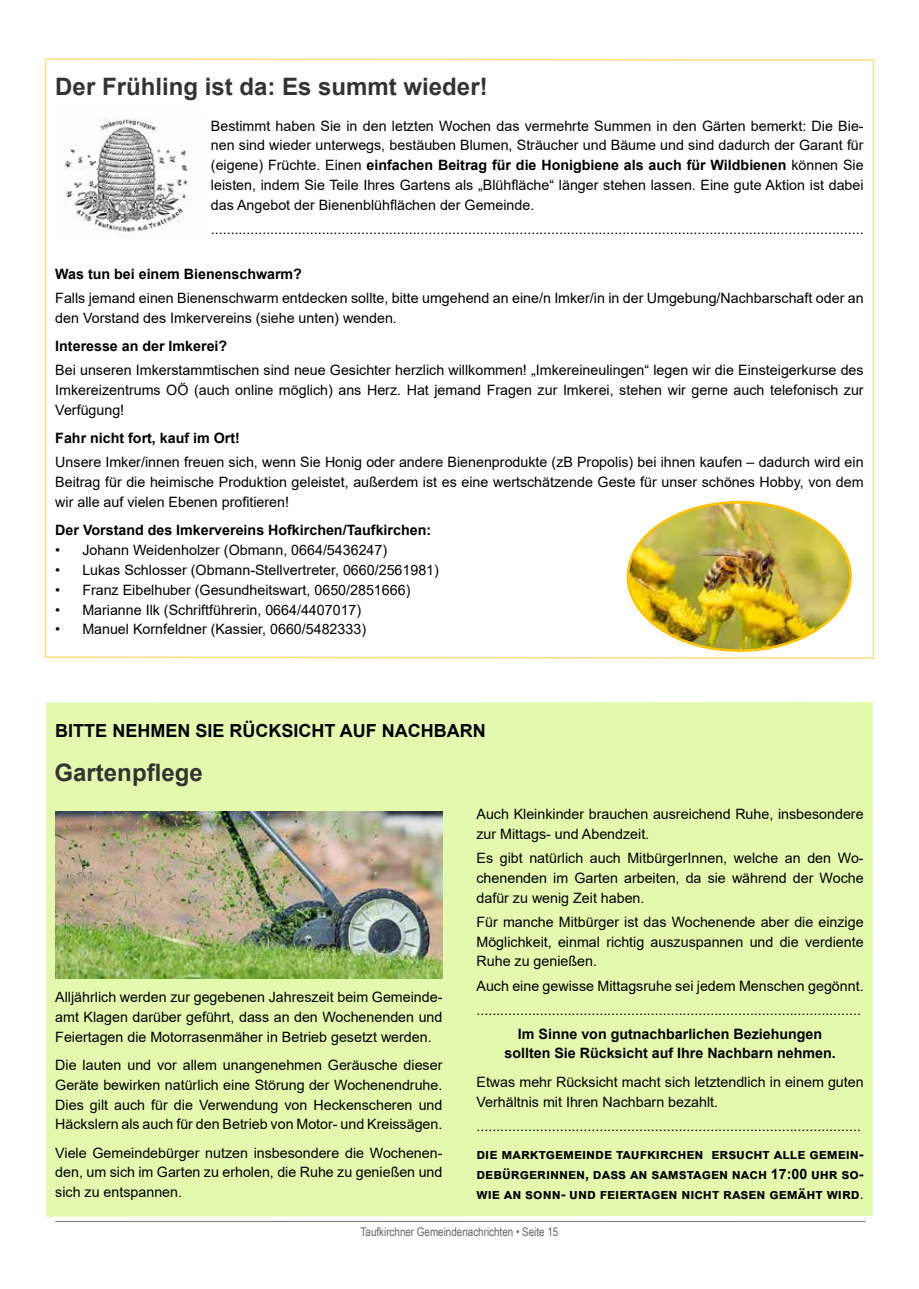
<style>
.page{position:relative;width:919px;height:1289px;background:#fff}
.page>*{position:absolute;margin:0;border:0;box-sizing:border-box;transform-origin:0 0}
.t1{font:700 24px "Arial";color:#333}
.t2{font:700 18px "Arial";color:#000}
.t3{font:14.25px/19.8px "Arial";color:#000;text-align:justify}
.t4{font:700 14.25px/19.8px "Arial";color:#000;text-align:center}
.t5{font:12px "Arial Narrow";color:#646363}
.s1{font-weight:700}
.s2{font-weight:400}
</style>
<div class="page">
<hr style="left:55px;top:1220px;width:810px;height:1px;background:#808080">
<div style="left:46px;top:702px;width:827px;height:515px;background:#e3faae"></div>
<svg style="left:44px;top:58px;width:831px;height:601px"></svg>
<img style="left:55px;top:109px;width:147px;height:129px">
<img style="left:628px;top:502px;width:222px;height:148px">
<img style="left:55px;top:811px;width:387px;height:167px">
<h1 class="t1" style="left:55px;top:70px;width:434px">Der Frühling ist da: Es summt wieder!</h1>
<p class="t3" style="left:211px;top:115px;width:654px">Bestimmt haben Sie in den letzten Wochen das vermehrte Summen in den Gärten bemerkt: Die Bie&shy;nen sind wieder unterwegs, bestäuben Blumen, Sträucher und Bäume und sind dadurch der Garant für (eigene) Früchte. Einen <span class="s1">einfachen Beitrag für die Honigbiene als auch für Wildbienen</span> können Sie leisten, indem Sie Teile Ihres Gartens als „Blühfläche“ länger stehen lassen. Eine gute Aktion ist dabei das Angebot der Bienenblühflächen der Gemeinde.</p>
<p class="t3" style="left:211px;top:219px;width:654px">.....................................................................................................................................................................</p>
<p class="t4" style="left:55px;top:264px;width:248px">Was tun bei einem Bienenschwarm?</p>
<p class="t3" style="left:55px;top:288px;width:809px">Falls jemand einen Bienenschwarm entdecken sollte, bitte umgehend an eine/n Imker/in in der Umgebung/Nachbarschaft oder an den Vorstand des Imkervereins (siehe unten) wenden.</p>
<p class="t4" style="left:55px;top:336px;width:173px">Interesse an der Imkerei?</p>
<p class="t3" style="left:55px;top:360px;width:809px">Bei unseren Imkerstammtischen sind neue Gesichter herzlich willkommen! „Imkereineulingen“ legen wir die Einsteigerkurse des Imkereizentrums OÖ (auch online möglich) ans Herz. Hat jemand Fragen zur Imkerei, stehen wir gerne auch telefonisch zur Verfügung!</p>
<p class="t4" style="left:55px;top:428px;width:186px">Fahr nicht fort, kauf im Ort!</p>
<p class="t3" style="left:55px;top:452px;width:809px">Unsere Imker/innen freuen sich, wenn Sie Honig oder andere Bienenprodukte (zB Propolis) bei ihnen kaufen – dadurch wird ein Beitrag für die heimische Produktion geleistet, außerdem ist es eine wertschätzende Geste für unser schönes Hobby, von dem wir alle auf vielen Ebenen profitieren!</p>
<p class="t4" style="left:55px;top:520px;width:377px">Der Vorstand des Imkervereins Hofkirchen/Taufkirchen:</p>
<p class="t3" style="left:55px;top:540px;width:333px">• Johann Weidenholzer (Obmann, 0664/5436247)</p>
<p class="t3" style="left:55px;top:560px;width:385px">• Lukas Schlosser (Obmann-Stellvertreter, 0660/2561981)</p>
<p class="t3" style="left:55px;top:579px;width:356px">• Franz Eibelhuber (Gesundheitswart, 0650/2851666)</p>
<p class="t3" style="left:55px;top:599px;width:307px">• Marianne Ilk (Schriftführerin, 0664/4407017)</p>
<p class="t3" style="left:55px;top:619px;width:312px">• Manuel Kornfeldner (Kassier, 0660/5482333)</p>
<p class="t2" style="left:55px;top:717px;width:432px">BITTE NEHMEN SIE RÜCKSICHT AUF NACHBARN</p>
<h1 class="t1" style="left:55px;top:755px;width:150px">Gartenpflege</h1>
<p class="t3" style="left:55px;top:987px;width:388px">Alljährlich werden zur gegebenen Jahreszeit beim Gemeinde&shy;amt Klagen darüber geführt, dass an den Wochenenden und Feiertagen die Motorrasenmäher in Betrieb gesetzt werden.</p>
<p class="t3" style="left:55px;top:1054px;width:388px">Die lauten und vor allem unangenehmen Geräusche dieser Geräte bewirken natürlich eine Störung der Wochenendruhe.<br>Dies gilt auch für die Verwendung von Heckenscheren und Häckslern als auch für den Betrieb von Motor- und Kreissägen.</p>
<p class="t3" style="left:55px;top:1142px;width:388px">Viele Gemeindebürger nutzen insbesondere die Wochenen&shy;den, um sich im Garten zu erholen, die Ruhe zu genießen und sich zu entspannen.</p>
<p class="t3" style="left:476px;top:804px;width:388px">Auch Kleinkinder brauchen ausreichend Ruhe, insbesondere zur Mittags- und Abendzeit.</p>
<p class="t3" style="left:476px;top:848px;width:388px">Es gibt natürlich auch MitbürgerInnen, welche an den Wo&shy;chenenden im Garten arbeiten, da sie während der Woche dafür zu wenig Zeit haben.</p>
<p class="t3" style="left:476px;top:911px;width:388px">Für manche Mitbürger ist das Wochenende aber die einzige Möglichkeit, einmal richtig auszuspannen und die verdiente Ruhe zu genießen.</p>
<p class="t3" style="left:476px;top:973px;width:388px;line-height:24px">Auch eine gewisse Mittagsruhe sei jedem Menschen gegönnt. .................................................................................................</p>
<p class="t4" style="left:504px;top:1023px;width:333px">Im Sinne von gutnachbarlichen Beziehungen sollten Sie Rücksicht auf Ihre Nachbarn nehmen.</p>
<p class="t3" style="left:476px;top:1071px;width:388px">Etwas mehr Rücksicht macht sich letztendlich in einem guten<br>Verhältnis mit Ihren Nachbarn bezahlt.</p>
<p class="t3" style="left:476px;top:1115px;width:386px">.................................................................................................</p>
<p class="t4" style="left:476px;top:1144px;width:388px;text-align:justify">die marktGemeinde Taufkirchen ersucht alle gemein&shy;debürgerinn en, dass an Samstagen nach 17:00 uhr so&shy;wie an sonn- und feiertagen nicht rasen gemäht wird<span class="s2">.</span></p>
<p class="t5" style="left:360px;top:1222px;width:199px">Taufkirchner Gemeindenachrichten • Seite 15</p>
</div>
